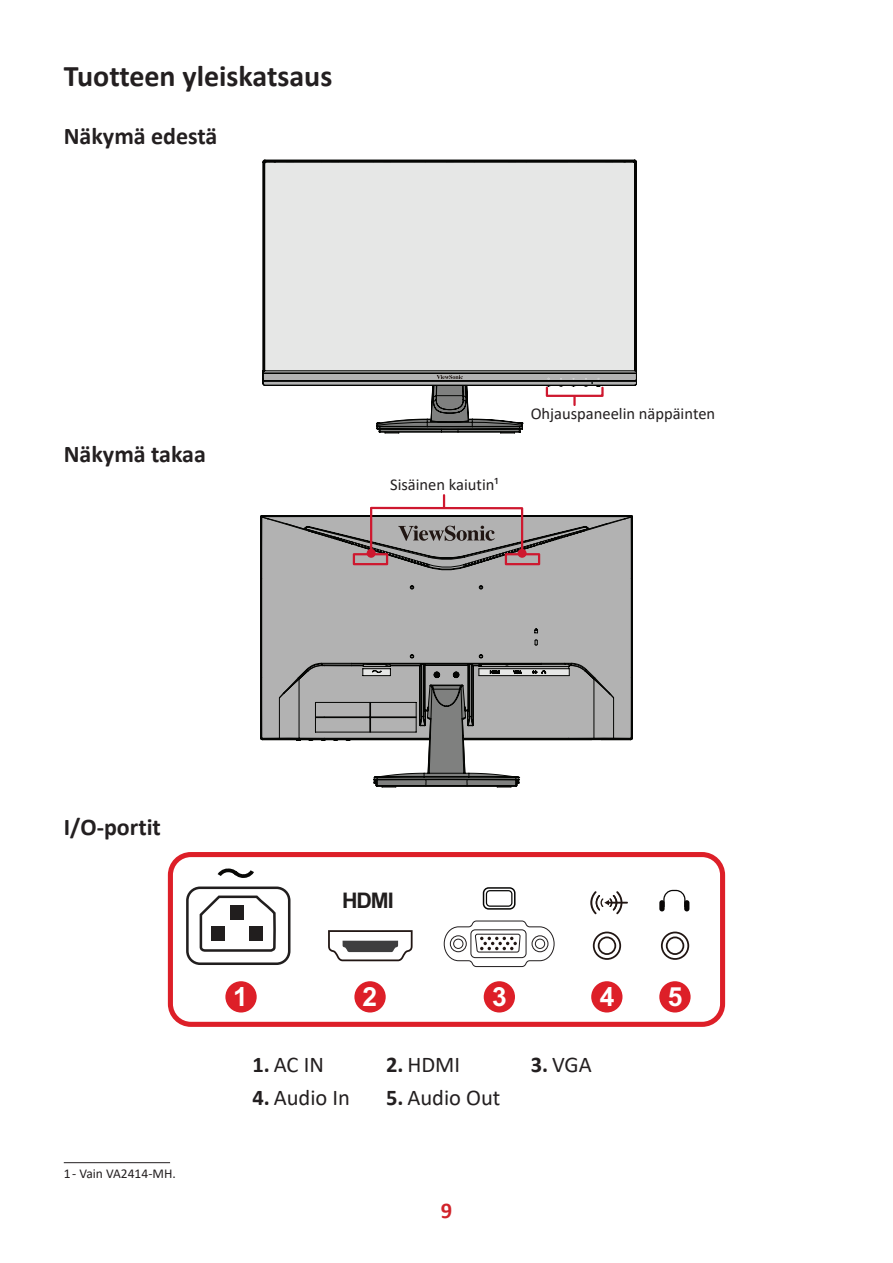
<style>
.page{position:relative;width:893px;height:1263px;background:#fff}
.page>*{position:absolute;margin:0;border:0;box-sizing:border-box;transform-origin:0 0}
.t1{font:700 30px "Calibri";color:#231f20}
.t2{font:700 26.4px "Arial";color:#fff}
.t3{font:700 24px "Calibri";color:#231f20}
.t4{font:22.5px "Calibri";color:#231f20}
.t5{font:700 22.5px "Calibri";color:#d1232a}
.t6{font:700 21.45px "Arial";color:#211e1e}
.t7{font:16.5px "Calibri";color:#231f20}
.t8{font:13.5px "Calibri";color:#231f20}
.s1{font-weight:700}
</style>
<div class="page">
<svg style="left:263px;top:160px;width:374px;height:270px;background:#dcdddc"></svg>
<svg style="left:377px;top:385px;width:146px;height:48px"></svg>
<svg style="left:437px;top:375px;width:26px;height:4px"></svg>
<svg style="left:584px;top:378px;width:16px;height:8px"></svg>
<svg style="left:546px;top:378px;width:4px;height:8px"></svg>
<div style="left:546px;top:387px;width:58px;height:10px;border:2px solid #ce182f"></div>
<svg style="left:573px;top:396px;width:3px;height:9px"></svg>
<svg style="left:546px;top:516px;width:86px;height:223px;background:#a7a7a7"></svg>
<svg style="left:261px;top:516px;width:54px;height:225px;background:#a8a8a8"></svg>
<svg style="left:315px;top:645px;width:231px;height:142px"></svg>
<hr style="left:64px;top:1162px;width:106px;height:1px;background:#231f20">
<svg style="left:312px;top:495px;width:262px;height:150px;background:#b1acad"></svg>
<div style="left:168px;top:852px;width:557px;height:175px;border:5px solid #dd1f28;border-radius:20px"></div>
<div style="left:354px;top:981px;width:32px;height:31px;background:#dd1f28;border-radius:16px"></div>
<div style="left:225px;top:981px;width:32px;height:31px;background:#dd1f28;border-radius:16px"></div>
<div style="left:484px;top:981px;width:31px;height:31px;background:#dd1f28;border-radius:50%"></div>
<div style="left:591px;top:981px;width:31px;height:31px;background:#dd1f28;border-radius:50%"></div>
<div style="left:659px;top:981px;width:32px;height:31px;background:#dd1f28;border-radius:50%"></div>
<svg style="left:328px;top:930px;width:85px;height:31px"></svg>
<svg style="left:483px;top:887px;width:32px;height:23px"></svg>
<svg style="left:590px;top:891px;width:38px;height:23px"></svg>
<svg style="left:661px;top:931px;width:28px;height:29px"></svg>
<svg style="left:593px;top:931px;width:28px;height:29px"></svg>
<div style="left:659px;top:900px;width:6px;height:11px;background:#090706;border-radius:3px"></div>
<div style="left:684px;top:900px;width:5px;height:11px;background:#090706;border-radius:3px"></div>
<svg style="left:663px;top:890px;width:22px;height:17px"></svg>
<svg style="left:199px;top:895px;width:77px;height:57px"></svg>
<div style="left:211px;top:926px;width:14px;height:14px;background:#211e1e"></div>
<div style="left:249px;top:926px;width:14px;height:14px;background:#211e1e"></div>
<div style="left:230px;top:905px;width:14px;height:15px;background:#211e1e"></div>
<svg style="left:217px;top:868px;width:37px;height:10px"></svg>
<div style="left:186px;top:886px;width:104px;height:79px;border:3px solid #211e1e;border-radius:13px"></div>
<svg style="left:444px;top:920px;width:111px;height:47px"></svg>
<h1 class="t1" style="left:64px;top:55px;width:270px">Tuotteen yleiskatsaus</h1>
<h3 class="t3" style="left:64px;top:119px;width:155px">Näkymä edestä</h3>
<h3 class="t3" style="left:64px;top:437px;width:144px">Näkymä takaa</h3>
<p class="t7" style="left:390px;top:473px;width:110px">Sisäinen kaiutin¹</p>
<p class="t7" style="left:531px;top:402px;width:186px">Ohjauspaneelin näppäinten</p>
<h3 class="t3" style="left:64px;top:810px;width:99px">I/O-portit</h3>
<h3 class="t6" style="left:342px;top:885px;width:53px">HDMI</h3>
<h2 class="t2" style="left:233px;top:978px;width:16px">1</h2>
<h2 class="t2" style="left:362px;top:978px;width:16px">2</h2>
<h2 class="t2" style="left:492px;top:978px;width:16px">3</h2>
<h2 class="t2" style="left:600px;top:978px;width:16px">4</h2>
<h2 class="t2" style="left:668px;top:978px;width:16px">5</h2>
<p class="t8" style="left:64px;top:1164px;width:114px">1 - Vain VA2414-MH.</p>
<h3 class="t4" style="left:252px;top:1048px;width:73px"><span class="s1">1.</span> AC IN</h3>
<h3 class="t4" style="left:386px;top:1048px;width:76px"><span class="s1">2.</span> HDMI</h3>
<h3 class="t4" style="left:531px;top:1048px;width:62px"><span class="s1">3.</span> VGA</h3>
<h3 class="t4" style="left:252px;top:1082px;width:99px"><span class="s1">4.</span> Audio In</h3>
<h3 class="t4" style="left:386px;top:1082px;width:116px"><span class="s1">5.</span> Audio Out</h3>
<h3 class="t5" style="left:441px;top:1194px;width:13px">9</h3>
</div>
